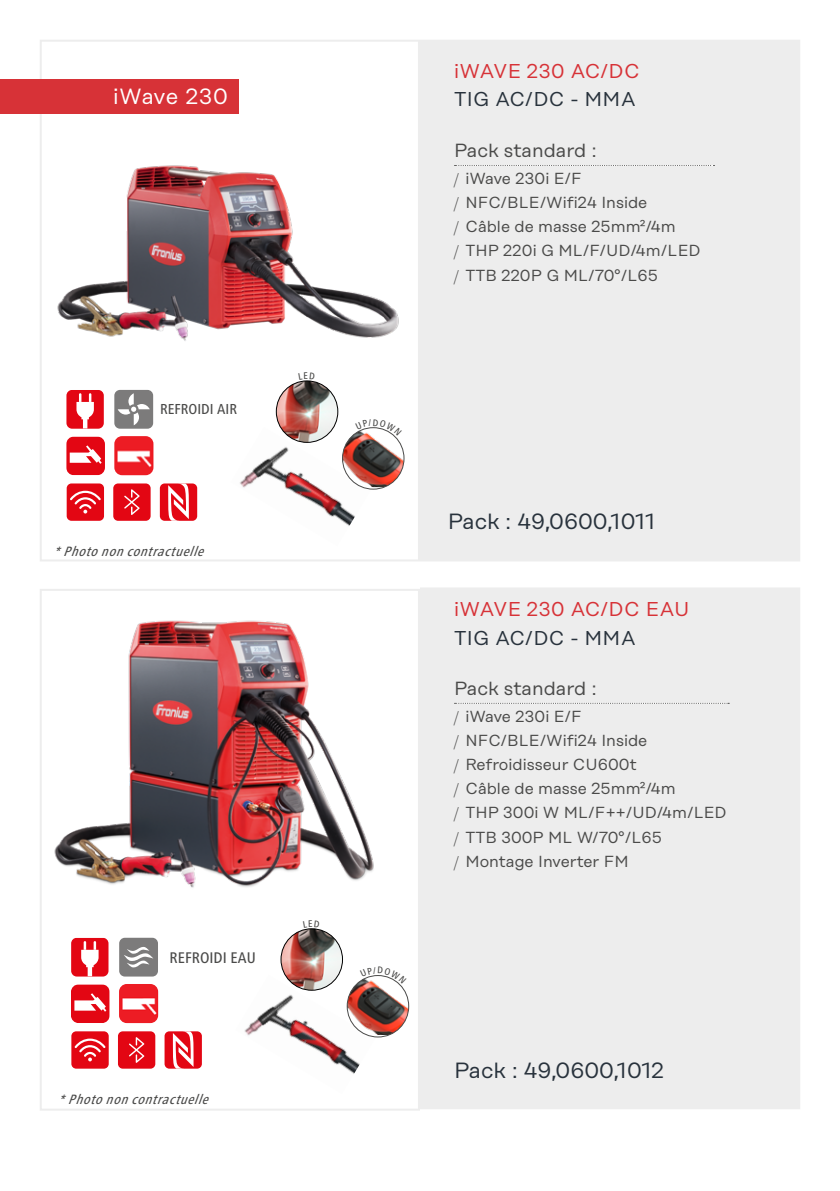
<style>
.page{position:relative;width:840px;height:1191px;background:#fff}
.page>*{position:absolute;margin:0;border:0;box-sizing:border-box;transform-origin:0 0}
.t1{font:22px "Rational Display";color:#28323c}
.t2{font:22px "Rational Display";letter-spacing:.025em;color:#fff}
.t3{font:20px "Rational Display";letter-spacing:.01em;color:#d73237}
.t4{font:20px "Rational Display";letter-spacing:.01em;color:#28323c}
.t5{font:19px "Rational Display";color:#4a4a49}
.t6{font:16px/24.2px "Rational Display";color:#4a4a49}
.t7{font:500 condensed 16px "Frutiger Next LTW1 G";color:#4a4a49}
.t8{font:500 condensed 15px "Frutiger Next LTW1 G";color:#4a4a49}
.t9{font:italic 500 condensed 14px "Frutiger Next LTW1 G";color:#4a4a49}
.s1{font-family:"Celeste Offc Pro"}
</style>
<div class="page">
<div style="left:40px;top:40px;width:380px;height:521px;border:2px solid #ededed"></div>
<img style="left:240px;top:427px;width:130px;height:99px">
<div style="left:420px;top:40px;width:379px;height:521px;background:#ededed"></div>
<div style="left:0;top:79px;width:238px;height:34px;background:#d73237"></div>
<img style="left:57px;top:165px;width:342px;height:176px">
<svg style="left:66px;top:390px;width:38px;height:39px"></svg>
<div style="left:67px;top:483px;width:37px;height:38px;background:#e30613;border-radius:5px"></div>
<svg style="left:70px;top:491px;width:31px;height:22px"></svg>
<div style="left:113px;top:483px;width:37px;height:38px;background:#e30613;border-radius:5px"></div>
<svg style="left:124px;top:489px;width:15px;height:26px"></svg>
<div style="left:160px;top:483px;width:37px;height:38px;background:#e30613;border-radius:5px"></div>
<svg style="left:168px;top:483px;width:21px;height:38px"></svg>
<img style="left:276px;top:381px;width:61px;height:61px;border-radius:31px">
<div style="left:276px;top:380px;width:62px;height:63px;border:1px solid #000;border-radius:50%"></div>
<img style="left:342px;top:428px;width:62px;height:59px">
<div style="left:342px;top:427px;width:62px;height:62px;border:1px solid #4a4a49;border-radius:50%"></div>
<div style="left:114px;top:390px;width:39px;height:39px;background:#7c7b7b;border-radius:6px"></div>
<svg style="left:118px;top:393px;width:32px;height:32px"></svg>
<svg style="left:454px;top:165px;width:260px;height:1px"></svg>
<div style="left:420px;top:587px;width:379px;height:522px;background:#ededed"></div>
<div style="left:40px;top:589px;width:380px;height:521px;border:2px solid #ededed"></div>
<img style="left:54px;top:620px;width:320px;height:268px">
<svg style="left:454px;top:703px;width:274px;height:1px"></svg>
<img style="left:114px;top:436px;width:39px;height:39px">
<svg style="left:66px;top:436px;width:39px;height:39px"></svg>
<div style="left:119px;top:937px;width:39px;height:39px;background:#7c7b7b;border-radius:6px"></div>
<svg style="left:124px;top:947px;width:29px;height:20px"></svg>
<img style="left:244px;top:974px;width:131px;height:100px">
<svg style="left:71px;top:937px;width:37px;height:39px"></svg>
<div style="left:71px;top:1031px;width:38px;height:37px;background:#e30613;border-radius:5px"></div>
<svg style="left:74px;top:1038px;width:31px;height:23px"></svg>
<div style="left:118px;top:1031px;width:37px;height:37px;background:#e30613;border-radius:5px"></div>
<svg style="left:129px;top:1037px;width:15px;height:25px"></svg>
<div style="left:164px;top:1031px;width:38px;height:37px;background:#e30613;border-radius:5px"></div>
<svg style="left:172px;top:1031px;width:22px;height:37px"></svg>
<img style="left:281px;top:928px;width:61px;height:62px;border-radius:31px">
<div style="left:280px;top:928px;width:63px;height:62px;border:1px solid #000;border-radius:50%"></div>
<img style="left:347px;top:975px;width:61px;height:60px">
<div style="left:346px;top:975px;width:63px;height:62px;border:1px solid #4a4a49;border-radius:50%"></div>
<img style="left:119px;top:984px;width:39px;height:39px">
<svg style="left:71px;top:984px;width:39px;height:39px"></svg>
<svg style="left:355px;top:427px;width:46px;height:9px"></svg>
<svg style="left:360px;top:974px;width:46px;height:9px"></svg>
<h1 class="t2" style="left:113px;top:84px;width:116px">iWave 230</h1>
<p class="t8" style="left:160px;top:401px;width:78px">REFROIDI AIR</p>
<p class="t9" style="left:54px;top:543px;width:156px">*Photononcontractuelle</p>
<p class="t7" style="left:169px;top:948px;width:87px">REFROIDI EAU</p>
<p class="t9" style="left:59px;top:1091px;width:156px">*Photononcontractuelle</p>
<p class="t3" style="left:454px;top:60px;width:187px">iWAVE 230 AC/DC</p>
<p class="t4" style="left:454px;top:87px;width:183px">TIG AC/DC - MMA</p>
<p class="t5" style="left:454px;top:139px;width:144px">Pack standard :</p>
<p class="t6" style="left:454px;top:166px;width:248px"><span class="s1">/</span> iWave 230i E/F<br><span class="s1">/</span> NFC/BLE/Wifi24 Inside<br><span class="s1">/</span> Câble de masse 25mm²/4m<br><span class="s1">/</span> THP 220i G ML/F/UD/4m/LED <span class="s1">/</span> TTB 220P G ML/70°/L65</p>
<h1 class="t1" style="left:447px;top:508px;width:209px">Pack : 49,0600,1011</h1>
<p class="t3" style="left:454px;top:598px;width:237px">iWAVE 230 AC/DC EAU</p>
<p class="t4" style="left:454px;top:627px;width:183px">TIG AC/DC - MMA</p>
<p class="t5" style="left:454px;top:677px;width:144px">Pack standard :</p>
<p class="t6" style="left:454px;top:704px;width:274px"><span class="s1">/</span> iWave 230i E/F<br><span class="s1">/</span> NFC/BLE/Wifi24 Inside<br><span class="s1">/</span> Refroidisseur CU600t<br><span class="s1">/</span> Câble de masse 25mm²/4m<br><span class="s1">/</span> THP 300i W ML/F++/UD/4m/LED <span class="s1">/</span> TTB 300P ML W/70°/L65<br><span class="s1">/</span> Montage Inverter FM</p>
<h1 class="t1" style="left:454px;top:1057px;width:212px">Pack : 49,0600,1012</h1>
</div>
